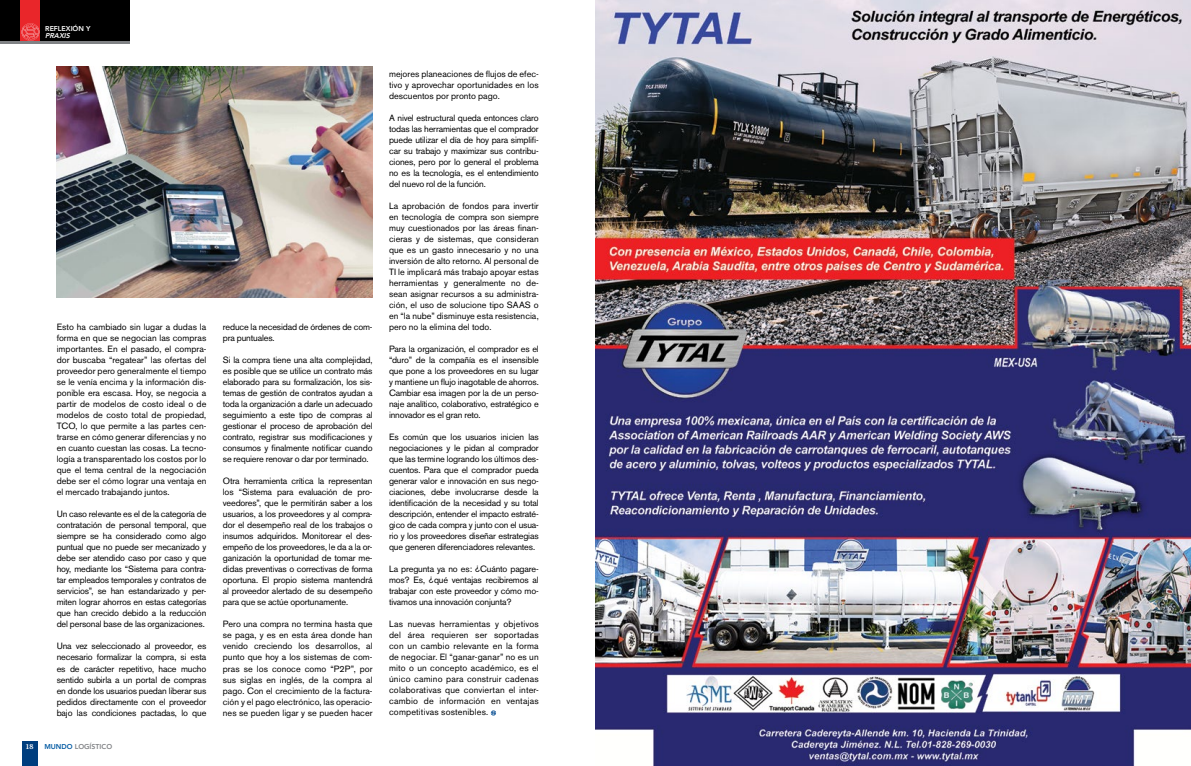
<style>
.page{position:relative;width:1191px;height:766px;background:#fff}
.page>*{position:absolute;margin:0;border:0;box-sizing:border-box;transform-origin:0 0}
.t1{font:9px/11px "Akzidenz Grotesk BE";letter-spacing:-.015em;color:#000;text-align:justify}
.t2{font:800 7px/7px "Avenir";color:#fff}
.t3{font:800 7px "Avenir";color:#808285}
.t4{font:italic 800 7px "Avenir";color:#fff}
.t5{font:600 7px "Stone Informal";color:#fff}
.s1{color:#0059a2}
</style>
<div class="page">
<div style="left:22px;top:740px;width:15px;height:25px;background:#003e7e"></div>
<img style="left:595px;top:0;width:596px;height:765px">
<svg style="left:490px;top:710px;width:6px;height:5px"></svg>
<img style="left:57px;top:66px;width:315px;height:231px">
<div style="left:0;top:0;width:129px;height:43px;background:#000"></div>
<div style="left:21px;top:0;width:19px;height:43px;background:#e9262a"></div>
<hr style="left:0;top:42px;width:129px;height:2px;background:#808285">
<svg style="left:21px;top:23px;width:19px;height:18px"></svg>
<p class="t2" style="left:45px;top:25px;width:46px">Artículo de portada</p>
<p class="t2" style="left:45px;top:25px;width:18px">REFLEXIÓN</p>
<p class="t2" style="left:86px;top:25px;width:6px">Y</p>
<p class="t4" style="left:45px;top:32px;width:6px">PRAXIS</p>
<p class="t1" style="left:57px;top:321px;width:151px">Esto ha cambiado sin lugar a dudas la forma en que se negocian las compras importantes. En el pasado, el compra&shy;dor buscaba “regatear” las ofertas del proveedor pero generalmente el tiempo se le venía encima y la información dis&shy;ponible era escasa. Hoy, se negocia a partir de modelos de costo ideal o de modelos de costo total de propiedad, TCO, lo que permite a las partes cen&shy;trarse en cómo generar diferencias y no en cuanto cuestan las cosas. La tecno&shy;logía a transparentado los costos por lo que el tema central de la negociación debe ser el cómo lograr una ventaja en el mercado trabajando juntos.</p>
<p class="t1" style="left:57px;top:508px;width:151px">Un caso relevante es el de la categoría de contratación de personal temporal, que siempre se ha considerado como algo puntual que no puede ser mecanizado y debe ser atendido caso por caso y que hoy, mediante los “Sistema para contra&shy;tar empleados temporales y contratos de servicios”, se han estandarizado y per&shy;miten lograr ahorros en estas categorías que han crecido debido a la reducción del personal base de las organizaciones.</p>
<p class="t1" style="left:57px;top:640px;width:151px">Una vez seleccionado al proveedor, es necesario formalizar la compra, si esta es de carácter repetitivo, hace mucho sentido subirla a un portal de compras en donde los usuarios puedan liberar sus pedidos directamente con el proveedor bajo las condiciones pactadas, lo que</p>
<p class="t5" style="left:26px;top:741px;width:9px">18</p>
<p class="t3" style="left:44px;top:741px;width:69px"><span class="s1">mundo</span> logístico</p>
<p class="t1" style="left:223px;top:321px;width:151px">reduce la necesidad de órdenes de com&shy;pra puntuales.</p>
<p class="t1" style="left:223px;top:354px;width:151px">Si la compra tiene una alta complejidad, es posible que se utilice un contrato más elaborado para su formalización, los sis&shy;temas de gestión de contratos ayudan a toda la organización a darle un adecuado seguimiento a este tipo de compras al gestionar el proceso de aprobación del contrato, registrar sus modificaciones y consumos y finalmente notificar cuando se requiere renovar o dar por terminado.</p>
<p class="t1" style="left:223px;top:475px;width:151px">Otra herramienta crítica la representan los “Sistema para evaluación de pro&shy;veedores”, que le permitirán saber a los usuarios, a los proveedores y al compra&shy;dor el desempeño real de los trabajos o insumos adquiridos. Monitorear el des&shy;empeño de los proveedores, le da a la or&shy;ganización la oportunidad de tomar me&shy;didas preventivas o correctivas de forma oportuna. El propio sistema mantendrá al proveedor alertado de su desempeño para que se actúe oportunamente.</p>
<p class="t1" style="left:223px;top:618px;width:151px">Pero una compra no termina hasta que se paga, y es en esta área donde han venido creciendo los desarrollos, al punto que hoy a los sistemas de com&shy;pras se los conoce como “P2P”, por sus siglas en inglés, de la compra al pago. Con el crecimiento de la factura&shy;ción y el pago electrónico, las operacio&shy;nes se pueden ligar y se pueden hacer</p>
<p class="t1" style="left:389px;top:68px;width:151px">mejores planeaciones de flujos de efec&shy;tivo y aprovechar oportunidades en los descuentos por pronto pago.</p>
<p class="t1" style="left:389px;top:112px;width:151px">A nivel estructural queda entonces claro todas las herramientas que el comprador puede utilizar el día de hoy para simplifi&shy;car su trabajo y maximizar sus contribu&shy;ciones, pero por lo general el problema no es la tecnología, es el entendimiento del nuevo rol de la función.</p>
<p class="t1" style="left:389px;top:200px;width:151px">La aprobación de fondos para invertir en tecnología de compra son siempre muy cuestionados por las áreas finan&shy;cieras y de sistemas, que consideran que es un gasto innecesario y no una inversión de alto retorno. Al personal de TI le implicará más trabajo apoyar estas herramientas y generalmente no de&shy;sean asignar recursos a su administra&shy;ción, el uso de solucione tipo SAAS o en “la nube” disminuye esta resistencia, pero no la elimina del todo.</p>
<p class="t1" style="left:389px;top:343px;width:151px">Para la organización, el comprador es el “duro” de la compañía es el insensible que pone a los proveedores en su lugar y mantiene un flujo inagotable de ahorros.<br>Cambiar esa imagen por la de un perso&shy;naje analítico, colaborativo, estratégico e innovador es el gran reto.</p>
<p class="t1" style="left:389px;top:431px;width:151px">Es común que los usuarios inicien las negociaciones y le pidan al comprador que las termine logrando los últimos des&shy;cuentos. Para que el comprador pueda generar valor e innovación en sus nego&shy;ciaciones, debe involucrarse desde la identificación de la necesidad y su total descripción, entender el impacto estraté&shy;gico de cada compra y junto con el usua&shy;rio y los proveedores diseñar estrategias que generen diferenciadores relevantes.</p>
<p class="t1" style="left:389px;top:563px;width:151px">La pregunta ya no es: ¿Cuánto pagare&shy;mos? Es, ¿qué ventajas recibiremos al trabajar con este proveedor y cómo mo&shy;tivamos una innovación conjunta?</p>
<p class="t1" style="left:389px;top:618px;width:151px">Las nuevas herramientas y objetivos del área requieren ser soportadas con un cambio relevante en la forma de negociar. El “ganar-ganar” no es un mito o un concepto académico, es el único camino para construir cadenas colaborativas que conviertan el inter&shy;cambio de información en ventajas competitivas sostenibles.</p>
</div>
